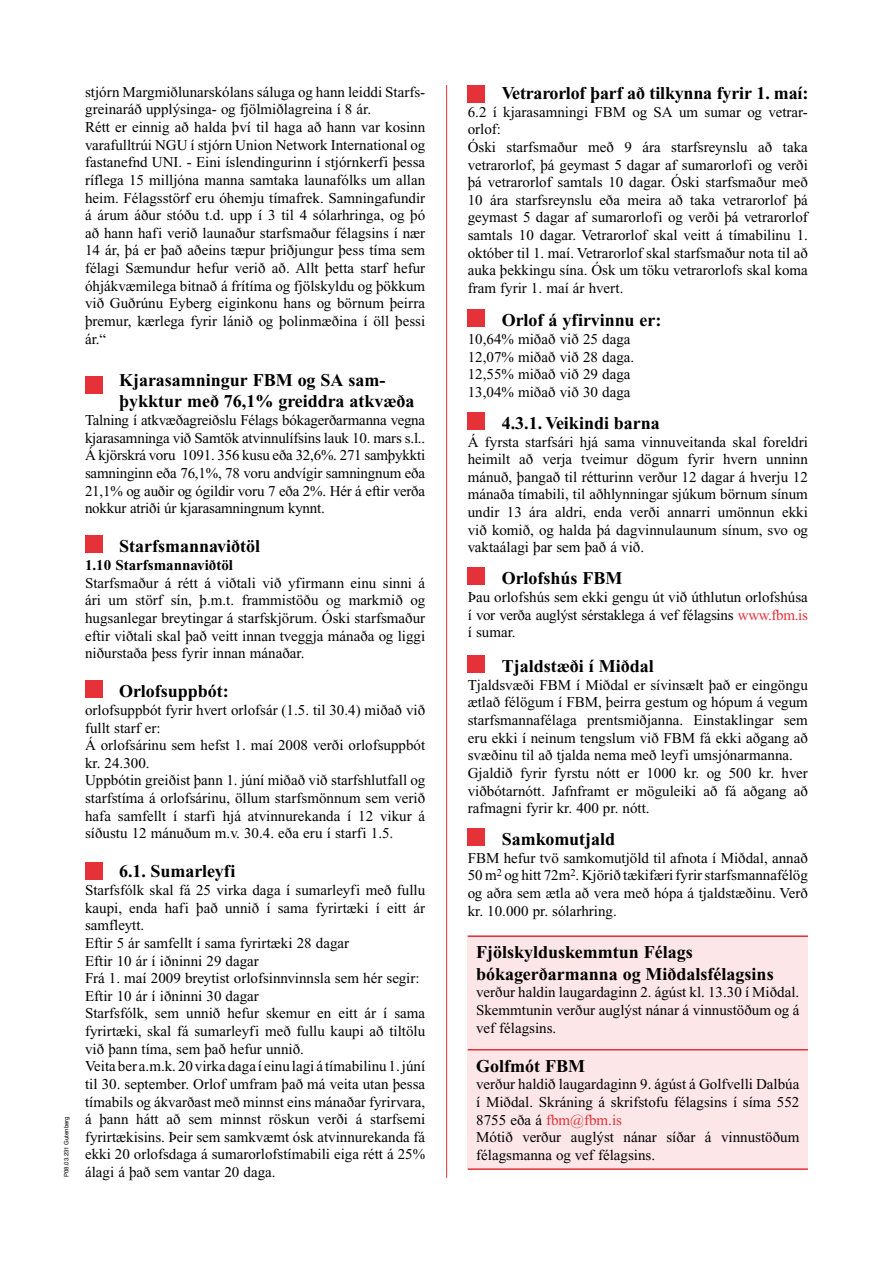
<style>
.page{position:relative;width:893px;height:1263px;background:#fff}
.page>*{position:absolute;margin:0;border:0;box-sizing:border-box;transform-origin:0 0}
.t1{font:700 18px/21px "Times New Roman";color:#000}
.t2{font:15px/17.7px "Times New Roman";color:#000}
.t3{font:700 15px "Times New Roman";color:#000}
.t4{font:6px "Helvetica";color:#000}
.s1{color:#e53138}
</style>
<div class="page">
<div style="left:468px;top:935px;width:340px;height:234px;background:#fce6e7"></div>
<hr style="left:446px;top:85px;width:1px;height:1093px;background:#e53138">
<div style="left:468px;top:656px;width:17px;height:17px;background:#e53138"></div>
<div style="left:468px;top:412px;width:17px;height:17px;background:#e53138"></div>
<div style="left:468px;top:568px;width:17px;height:17px;background:#e53138"></div>
<div style="left:468px;top:309px;width:17px;height:17px;background:#e53138"></div>
<div style="left:468px;top:85px;width:17px;height:17px;background:#e53138"></div>
<hr style="left:468px;top:935px;width:340px;height:2px;background:#e53138">
<hr style="left:468px;top:1049px;width:340px;height:1px;background:#e53138">
<hr style="left:468px;top:1168px;width:340px;height:2px;background:#e53138">
<div style="left:85px;top:376px;width:17px;height:17px;background:#e53138"></div>
<div style="left:468px;top:828px;width:17px;height:17px;background:#e53138"></div>
<div style="left:85px;top:862px;width:17px;height:17px;background:#e53138"></div>
<div style="left:85px;top:680px;width:17px;height:17px;background:#e53138"></div>
<div style="left:85px;top:535px;width:17px;height:17px;background:#e53138"></div>
<p class="t4" style="left:61px;top:1177px;width:62px;rotate:-90deg">P08.03.231 Gutenberg</p>
<p class="t2" style="left:85px;top:83px;width:342px">stjórn Margmiðlunarskólans sáluga og hann leiddi Starfs&shy;greinaráð upplýsinga- og fjölmiðlagreina í 8 ár.<br>Rétt er einnig að halda því til haga að hann var kosinn varafulltrúi NGU í stjórn Union Network International og fastanefnd UNI. - Eini íslendingurinn í stjórnkerfi þessa ríflega 15 milljóna manna samtaka launafólks um allan heim. Félagsstörf eru óhemju tímafrek. Samningafundir á árum áður stóðu t.d. upp í 3 til 4 sólarhringa, og þó að hann hafi verið launaður starfsmaður félagsins í nær 14 ár, þá er það aðeins tæpur þriðjungur þess tíma sem félagi Sæmundur hefur verið að. Allt þetta starf hefur óhjákvæmilega bitnað á frítíma og fjölskyldu og þökkum við Guðrúnu Eyberg eiginkonu hans og börnum þeirra þremur, kærlega fyrir lánið og þolinmæðina í öll þessi ár.“</p>
<p class="t1" style="left:119px;top:370px;width:297px">Kjarasamningur FBM og SA sam&shy;þykktur með 76,1% greiddra atkvæða</p>
<p class="t2" style="left:85px;top:411px;width:342px;text-align:justify">Talning í atkvæðagreiðslu Félags bókagerðarmanna vegna kjarasamninga við Samtök atvinnulífsins lauk 10. mars s.l..<br>Á kjörskrá voru 1091. 356 kusu eða 32,6%. 271 samþykkti samninginn eða 76,1%, 78 voru andvígir samningnum eða 21,1% og auðir og ógildir voru 7 eða 2%. Hér á eftir verða nokkur atriði úr kjarasamningnum kynnt.</p>
<p class="t1" style="left:119px;top:536px;width:143px">Starfsmannaviðtöl</p>
<p class="t3" style="left:85px;top:557px;width:149px">1.10 Starfsmannaviðtöl</p>
<p class="t2" style="left:85px;top:574px;width:342px;text-align:justify">Starfsmaður á rétt á viðtali við yfirmann einu sinni á ári um störf sín, þ.m.t. frammistöðu og markmið og hugsanlegar breytingar á starfskjörum. Óski starfsmaður eftir viðtali skal það veitt innan tveggja mánaða og liggi niðurstaða þess fyrir innan mánaðar.</p>
<p class="t1" style="left:119px;top:681px;width:111px">Orlofsuppbót:</p>
<p class="t2" style="left:85px;top:701px;width:342px">orlofsuppbót fyrir hvert orlofsár (1.5. til 30.4) miðað við fullt starf er:<br>Á orlofsárinu sem hefst 1. maí 2008 verði orlofsuppbót kr. 24.300.<br>Uppbótin greiðist þann 1. júní miðað við starfshlutfall og starfstíma á orlofsárinu, öllum starfsmönnum sem verið hafa samfellt í starfi hjá atvinnurekanda í 12 vikur á síðustu 12 mánuðum m.v. 30.4. eða eru í starfi 1.5.</p>
<p class="t1" style="left:119px;top:861px;width:118px">6.1. Sumarleyfi</p>
<p class="t2" style="left:85px;top:881px;width:342px">Starfsfólk skal fá 25 virka daga í sumarleyfi með fullu kaupi, enda hafi það unnið í sama fyrirtæki í eitt ár samfleytt.<br>Eftir 5 ár samfellt í sama fyrirtæki 28 dagar<br>Eftir 10 ár í iðninni 29 dagar<br>Frá 1. maí 2009 breytist orlofsinnvinnsla sem hér segir:<br>Eftir 10 ár í iðninni 30 dagar<br>Starfsfólk, sem unnið hefur skemur en eitt ár í sama fyrirtæki, skal fá sumarleyfi með fullu kaupi að tiltölu við þann tíma, sem það hefur unnið.<br>Veita ber a.m.k. 20 virka daga í einu lagi á tímabilinu 1. júní til 30. september. Orlof umfram það má veita utan þessa tímabils og ákvarðast með minnst eins mánaðar fyrirvara, á þann hátt að sem minnst röskun verði á starfsemi fyrirtækisins. Þeir sem samkvæmt ósk atvinnurekanda fá ekki 20 orlofsdaga á sumarorlofstímabili eiga rétt á 25% álagi á það sem vantar 20 daga.</p>
<p class="t1" style="left:502px;top:83px;width:308px">Vetrarorlof þarf að tilkynna fyrir 1. maí:</p>
<p class="t2" style="left:468px;top:103px;width:342px">6.2 í kjarasamningi FBM og SA um sumar og vetrar&shy;orlof:<br>Óski starfsmaður með 9 ára starfsreynslu að taka vetrarorlof, þá geymast 5 dagar af sumarorlofi og verði þá vetrarorlof samtals 10 dagar. Óski starfsmaður með 10 ára starfsreynslu eða meira að taka vetrarorlof þá geymast 5 dagar af sumarorlofi og verði þá vetrarorlof samtals 10 dagar. Vetrarorlof skal veitt á tímabilinu 1. október til 1. maí. Vetrarorlof skal starfsmaður nota til að auka þekkingu sína. Ósk um töku vetrarorlofs skal koma fram fyrir 1. maí ár hvert.</p>
<p class="t1" style="left:502px;top:310px;width:161px">Orlof á yfirvinnu er:</p>
<p class="t2" style="left:468px;top:330px;width:168px">10,64% miðað við 25 daga<br>12,07% miðað við 28 daga.<br>12,55% miðað við 29 daga<br>13,04% miðað við 30 daga</p>
<p class="t1" style="left:502px;top:412px;width:159px">4.3.1. Veikindi barna</p>
<p class="t2" style="left:468px;top:433px;width:342px;text-align:justify">Á fyrsta starfsári hjá sama vinnuveitanda skal foreldri heimilt að verja tveimur dögum fyrir hvern unninn mánuð, þangað til rétturinn verður 12 dagar á hverju 12 mánaða tímabili, til aðhlynningar sjúkum börnum sínum undir 13 ára aldri, enda verði annarri umönnun ekki við komið, og halda þá dagvinnulaunum sínum, svo og vaktaálagi þar sem það á við.</p>
<p class="t1" style="left:502px;top:568px;width:122px">Orlofshús FBM</p>
<p class="t2" style="left:468px;top:588px;width:342px;text-align:justify">Þau orlofshús sem ekki gengu út við úthlutun orlofs-húsa í vor verða auglýst sérstaklega á vef félagsins <span class="s1">www.fbm.is </span>í sumar.</p>
<p class="t1" style="left:502px;top:656px;width:153px">Tjaldstæði í Miðdal</p>
<p class="t2" style="left:468px;top:676px;width:342px">Tjaldsvæði FBM í Miðdal er sívinsælt það er eingöngu ætlað félögum í FBM, þeirra gestum og hópum á vegum starfsmannafélaga prentsmiðjanna. Einstaklingar sem eru ekki í neinum tengslum við FBM fá ekki aðgang að svæðinu til að tjalda nema með leyfi umsjónarmanna.<br>Gjaldið fyrir fyrstu nótt er 1000 kr. og 500 kr. hver við-bótarnótt. Jafnframt er möguleiki að fá aðgang að rafmagni fyrir kr. 400 pr. nótt.</p>
<p class="t1" style="left:502px;top:829px;width:115px">Samkomutjald</p>
<p class="t2" style="left:468px;top:849px;width:342px;text-align:justify">FBM hefur tvö samkomutjöld til afnota í Miðdal, annað 50 m<sup>2</sup> og hitt 72m<sup>2</sup>. Kjörið tækifæri fyrir starfsmannafélög og aðra sem ætla að vera með hópa á tjaldstæðinu. Verð kr. 10.000 pr. sólarhring.</p>
<p class="t1" style="left:476px;top:941px;width:299px;line-height:21.5px">Fjölskylduskemmtun Félags bókagerðarmanna og Miðdalsfélagsins</p>
<p class="t2" style="left:476px;top:983px;width:325px;text-align:justify">verður haldin laugardaginn 2. ágúst kl. 13.30 í Miðdal.<br>Skemmtunin verður auglýst nánar á vinnustöðum og á vef félagsins.</p>
<p class="t1" style="left:476px;top:1055px;width:110px">Golfmót FBM</p>
<p class="t2" style="left:476px;top:1075px;width:325px">verður haldið laugardaginn 9. ágúst á Golfvelli Dalbúa í Miðdal. Skráning á skrifstofu félagsins í síma 552<br>8755 eða á <span class="s1">fbm@fbm.is<br></span>Mótið verður auglýst nánar síðar á vinnustöðum félagsmanna og vef félagsins.</p>
</div>
